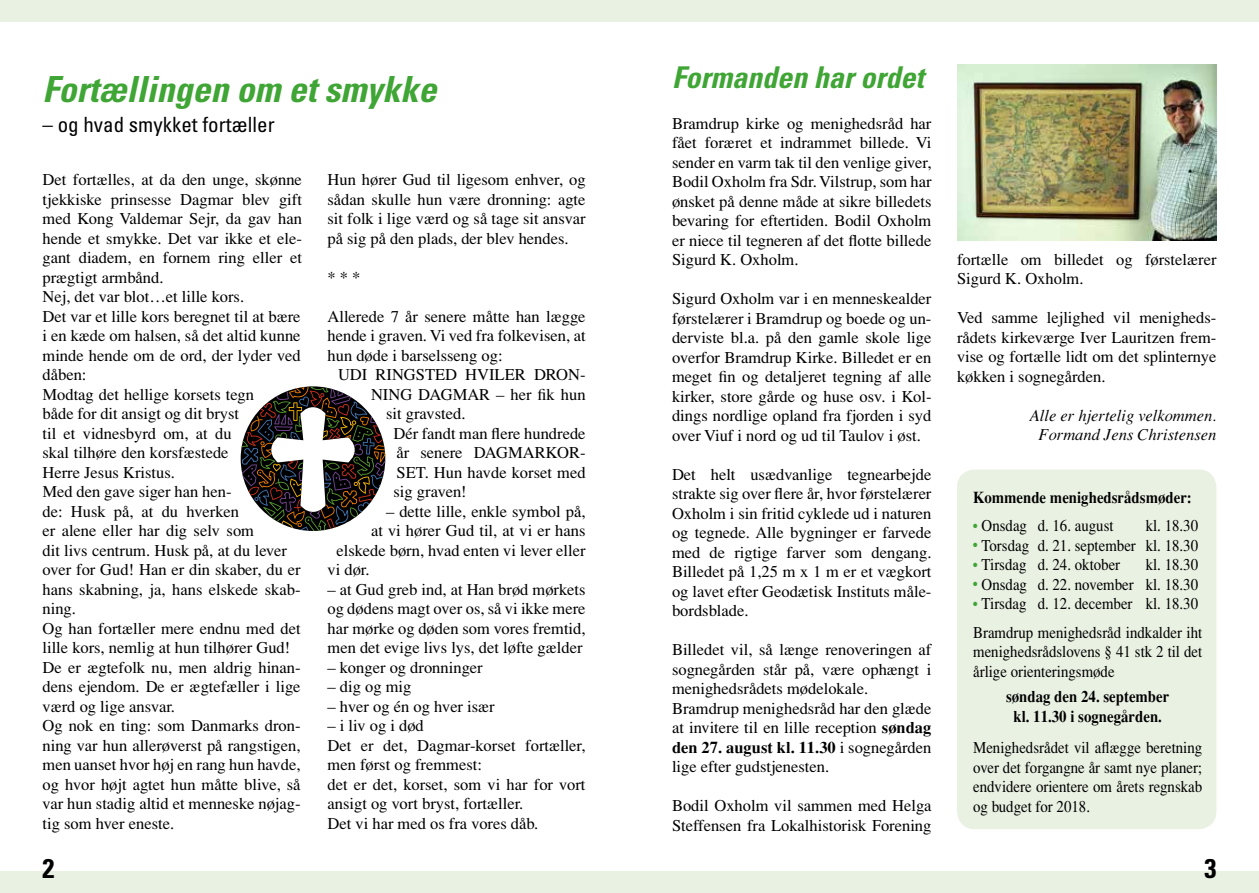
<style>
.page{position:relative;width:1259px;height:893px;background:#fff}
.page>*{position:absolute;margin:0;border:0;box-sizing:border-box;transform-origin:0 0}
.t1{font:italic 700 condensed 36px "Univers";color:#3fa535}
.t2{font:italic 700 condensed 30px "Univers";color:#3fa535}
.t3{font:700 condensed 27px "Univers";color:#000}
.t4{font:condensed 21px "Univers";color:#000}
.t5{font:16.5px/19.5px "Times";color:#000;text-align:justify}
.t6{font:16.5px/19.5px "Times";color:#000;scale:.9 1}
.t7{font:700 16.5px/19.5px "Times";color:#000;text-align:center;scale:.9 1}
.t8{font:italic 16.5px/19.5px "Times";color:#000;text-align:center}
.s1{font-weight:700}
</style>
<div class="page">
<svg style="left:241px;top:386px;width:144px;height:145px"></svg>
<div style="left:0;top:0;width:1259px;height:21px;background:#e9f1e2"></div>
<div style="left:0;top:872px;width:1259px;height:21px;background:#e9f1e2"></div>
<div style="left:957px;top:469px;width:259px;height:360px;background:#e9f1e2;border-radius:18px"></div>
<img style="left:957px;top:64px;width:259px;height:176px">
<h1 class="t1" style="left:43px;top:67px;width:395px">Fortællingen om et smykke</h1>
<p class="t4" style="left:43px;top:111px;width:234px">– og hvad smykket fortæller</p>
<p class="t5" style="left:43px;top:170px;width:261px;text-align:left">Det fortælles, at da den unge, skønne tjekkiske prinsesse Dagmar blev gift med Kong Valdemar Sejr, da gav han hende et smykke. Det var ikke et ele&shy;gant diadem, en fornem ring eller et prægtigt armbånd.<br>Nej, det var blot…et lille kors.<br>Det var et lille kors beregnet til at bære i en kæde om halsen, så det altid kunne minde hende om de ord, der lyder ved dåben:<br>Modtag det hellige korsets tegn<br>både for dit ansigt og dit bryst<br>til et vidnesbyrd om, at du<br>skal tilhøre den korsfæstede<br>Herre Jesus Kristus.<br>Med den gave siger han hen-<br>de: Husk på, at du hverken<br>er alene eller har dig selv som<br>dit livs centrum. Husk på, at du lever over for Gud! Han er din skaber, du er hans skabning, ja, hans elskede skab&shy;ning.<br>Og han fortæller mere endnu med det lille kors, nemlig at hun tilhører Gud!<br>De er ægtefolk nu, men aldrig hinan&shy;dens ejendom. De er ægtefæller i lige værd og lige ansvar.<br>Og nok en ting: som Danmarks dron&shy;ning var hun allerøverst på rangstigen, men uanset hvor høj en rang hun havde, og hvor højt agtet hun måtte blive, så var hun stadig altid et menneske nøjag&shy;tig som hver eneste.</p>
<p class="t5" style="left:327px;top:170px;width:260px">Hun hører Gud til ligesom enhver, og sådan skulle hun være dronning: agte sit folk i lige værd og så tage sit ansvar på sig på den plads, der blev hendes.</p>
<p class="t5" style="left:327px;top:267px;width:34px">* * *</p>
<p class="t5" style="left:327px;top:306px;width:260px">Allerede 7 år senere måtte han lægge hende i graven. Vi ved fra folkevisen, at hun døde i barselsseng og:</p>
<p class="t5" style="left:338px;top:365px;width:249px">UDI RINGSTED HVILER DRON-</p>
<p class="t5" style="left:371px;top:384px;width:216px">NING DAGMAR – her fik hun</p>
<p class="t5" style="left:386px;top:404px;width:81px">sit gravsted.</p>
<p class="t5" style="left:393px;top:423px;width:193px">Dér fandt man flere hundrede</p>
<p class="t5" style="left:396px;top:443px;width:191px">år senere DAGMARKOR-</p>
<p class="t5" style="left:396px;top:462px;width:191px">SET. Hun havde korset med</p>
<p class="t5" style="left:393px;top:482px;width:75px">sig graven!</p>
<p class="t5" style="left:386px;top:501px;width:201px">– dette lille, enkle symbol på,</p>
<p class="t5" style="left:371px;top:521px;width:216px">at vi hører Gud til, at vi er hans</p>
<p class="t5" style="left:336px;top:540px;width:251px">elskede børn, hvad enten vi lever eller</p>
<p class="t5" style="left:327px;top:560px;width:44px">vi dør.</p>
<p class="t5" style="left:327px;top:580px;width:259px">– at Gud greb ind, at Han brød mørkets og dødens magt over os, så vi ikke mere har mørke og døden som vores fremtid, men det evige livs lys, det løfte gælder</p>
<p class="t5" style="left:327px;top:658px;width:157px">– konger og dronninger</p>
<p class="t5" style="left:327px;top:677px;width:85px">– dig og mig</p>
<p class="t5" style="left:327px;top:697px;width:169px">– hver og én og hver især</p>
<p class="t5" style="left:327px;top:716px;width:259px;text-align:left">– i liv og i død<br>Det er det, Dagmar-korset fortæller, men først og fremmest:<br>det er det, korset, som vi har for vort ansigt og vort bryst, fortæller.<br>Det vi har med os fra vores dåb.</p>
<h2 class="t2" style="left:672px;top:59px;width:253px">Formanden har ordet</h2>
<p class="t5" style="left:672px;top:113px;width:261px">Bramdrup kirke og menighedsråd har fået foræret et indrammet billede. Vi sender en varm tak til den venlige giver, Bodil Oxholm fra Sdr. Vilstrup, som har ønsket på denne måde at sikre billedets bevaring for eftertiden. Bodil Oxholm er niece til tegneren af det flotte billede Sigurd K. Oxholm.</p>
<p class="t5" style="left:672px;top:289px;width:261px">Sigurd Oxholm var i en menneskealder førstelærer i Bramdrup og boede og un&shy;derviste bl.a. på den gamle skole lige overfor Bramdrup Kirke. Billedet er en meget fin og detaljeret tegning af alle kirker, store gårde og huse osv. i Kol&shy;dings nordlige opland fra fjorden i syd over Viuf i nord og ud til Taulov i øst.</p>
<p class="t5" style="left:672px;top:465px;width:261px">Det helt usædvanlige tegnearbejde strakte sig over flere år, hvor førstelærer Oxholm i sin fritid cyklede ud i naturen og tegnede. Alle bygninger er farvede med de rigtige farver som dengang.<br>Billedet på 1,25 m x 1 m er et vægkort og lavet efter Geodætisk Instituts måle&shy;bordsblade.</p>
<p class="t5" style="left:672px;top:640px;width:261px;text-align:left">Billedet vil, så længe renoveringen af sognegården står på, være ophængt i menighedsrådets mødelokale.<br>Bramdrup menighedsråd har den glæde at invitere til en lille reception <span class="s1">søndag den 27. august kl. 11.30</span> i sognegården lige efter gudstjenesten.</p>
<p class="t5" style="left:672px;top:796px;width:261px">Bodil Oxholm vil sammen med Helga<br>Steffensen fra Lokalhistorisk Forening</p>
<p class="t5" style="left:957px;top:249px;width:261px">fortælle om billedet og førstelærer<br>Sigurd K. Oxholm.</p>
<p class="t5" style="left:957px;top:308px;width:261px">Ved samme lejlighed vil menigheds&shy;rådets kirkeværge Iver Lauritzen frem&shy;vise og fortælle lidt om det splinternye køkken i sognegården.</p>
<p class="t8" style="left:1030px;top:405px;width:188px">Alle er hjertelig velkommen.<br>Formand Jens Christensen</p>
<p class="t7" style="left:973px;top:487px;width:244px">Kommende menighedsrådsmøder:</p>
<p class="t6" style="left:973px;top:516px;width:157px"><sup>●</sup> Onsdag d. 16. august</p>
<p class="t6" style="left:1145px;top:516px;width:60px">kl. 18.30</p>
<p class="t6" style="left:973px;top:536px;width:251px"><sup>●</sup> Torsdag d. 21. september kl. 18.30</p>
<p class="t6" style="left:973px;top:555px;width:165px"><sup>●</sup> Tirsdag d. 24. oktober</p>
<p class="t6" style="left:1145px;top:555px;width:60px">kl. 18.30</p>
<p class="t6" style="left:973px;top:575px;width:251px"><sup>●</sup> Onsdag d. 22. november kl. 18.30</p>
<p class="t6" style="left:973px;top:590px;width:256px;line-height:28.5px"><sup>●</sup> Tirsdag d. 12. december kl. 18.30<br>Bramdrup menighedsråd indkalder iht</p>
<p class="t6" style="left:973px;top:642px;width:256px">menighedsrådslovens § 41 stk 2 til det årlige orienteringsmøde</p>
<p class="t7" style="left:1006px;top:687px;width:183px">søndag den 24. september kl. 11.30 i sognegården.</p>
<p class="t6" style="left:973px;top:738px;width:256px;text-align:justify">Menighedsrådet vil aflægge beretning over det forgangne år samt nye planer; endvidere orientere om årets regnskab og budget for 2018.</p>
<h3 class="t3" style="left:43px;top:852px;width:13px">2</h3>
<h3 class="t3" style="left:1204px;top:852px;width:13px">3</h3>
</div>
